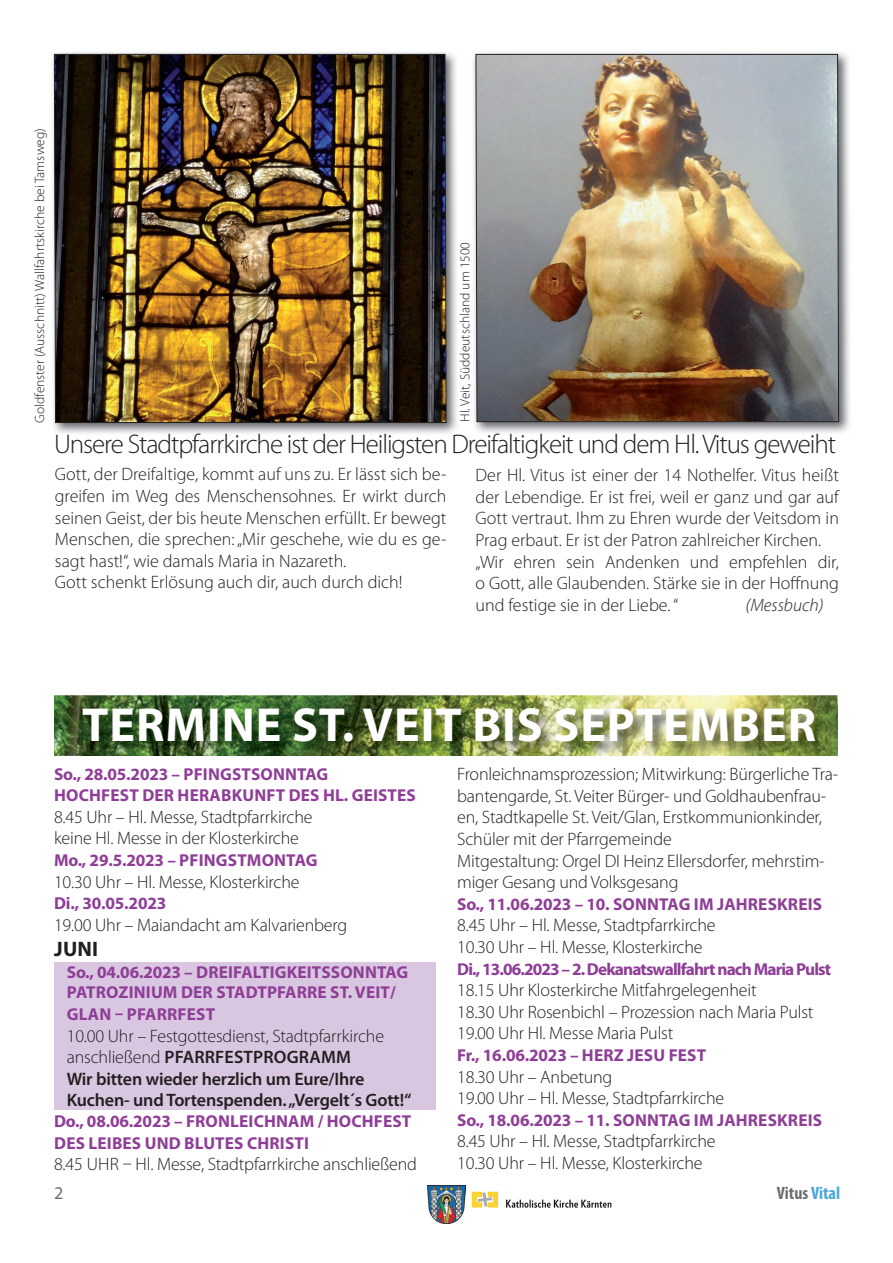
<style>
.page{position:relative;width:893px;height:1263px;background:#fff}
.page>*{position:absolute;margin:0;border:0;box-sizing:border-box;transform-origin:0 0}
.t1{font:700 48px "Myriad Pro";letter-spacing:.02em;color:#fff}
.t2{font:300 27px "Myriad Pro";letter-spacing:-.04em;color:#231f20}
.t3{font:700 21px "Myriad Pro";color:#231f20}
.t4{font:300 18px/21.6px "Myriad Pro";letter-spacing:-.01em;color:#231f20}
.t5{font:600 18px/21.6px "Myriad Pro";letter-spacing:-.01em;color:#231f20}
.t6{font:700 condensed 18px "Myriad Pro";color:#6c6d70}
.t7{font:italic 300 18px "Myriad Pro";color:#231f20}
.t8{font:18px "Myriad Pro";color:#6c6d70}
.t9{font:700 17.25px/21.6px "Myriad Pro";letter-spacing:.01em;color:#8f3e97}
.t10{font:700 17.25px "Myriad Pro";letter-spacing:-.05em;color:#8f3e97}
.t11{font:700 17.25px "Myriad Pro";letter-spacing:-.01em;color:#8f3e97}
.t12{font:300 13.5px "Myriad Pro";color:#231f20}
.s1{font-weight:300}
.s2{color:#48a6dc}
</style>
<div class="page">
<img style="left:428px;top:1185px;width:38px;height:38px">
<img style="left:471px;top:1191px;width:141px;height:17px">
<div style="left:54px;top:962px;width:381px;height:148px;background:#d9c6e0"></div>
<img style="left:54px;top:695px;width:783px;height:61px">
<img style="left:80px;top:706px;width:757px;height:50px">
<img style="left:473px;top:52px;width:377px;height:381px">
<img style="left:475px;top:54px;width:364px;height:368px">
<img style="left:52px;top:52px;width:405px;height:382px">
<img style="left:54px;top:54px;width:393px;height:369px">
<p class="t12" style="left:32px;top:423px;width:296px;rotate:-90deg">Goldfenster (Ausschnitt) Wallfahrtskirche bei Tamsweg)</p>
<p class="t12" style="left:458px;top:422px;width:181px;rotate:-90deg">Hl. Veit, Süddeutschland um 1500</p>
<h2 class="t2" style="left:54px;top:429px;width:784px">Unsere Stadtpfarrkirche ist der Heiligsten Dreifaltigkeit und dem Hl. Vitus geweiht</h2>
<p class="t4" style="left:55px;top:464px;width:393px">Gott, der Dreifaltige, kommt auf uns zu. Er lässt sich be&shy;greifen im Weg des Menschensohnes. Er wirkt durch seinen Geist, der bis heute Menschen erfüllt. Er bewegt Menschen, die sprechen: „Mir geschehe, wie du es ge&shy;sagt hast!“, wie damals Maria in Nazareth.<br>Gott schenkt Erlösung auch dir, auch durch dich!</p>
<p class="t4" style="left:476px;top:465px;width:365px">Der Hl. Vitus ist einer der 14 Nothelfer. Vitus heißt der Lebendige. Er ist frei, weil er ganz und gar auf Gott vertraut. Ihm zu Ehren wurde der Veitsdom in Prag erbaut. Er ist der Patron zahlreicher Kirchen. „Wir ehren sein Andenken und empfehlen dir, o Gott, alle Glaubenden. Stärke sie in der Hoffnung und festige sie in der Liebe. “</p>
<p class="t7" style="left:746px;top:594px;width:80px">(Messbuch)</p>
<h1 class="t1" style="left:82px;top:694px;width:736px">TERMINE ST. VEIT BIS SEPTEMBER</h1>
<p class="t9" style="left:54px;top:762px;width:363px">So., 28.05.2023 – PFINGSTSONNTAG<br>HOCHFEST DER HERABKUNFT DES HL. GEISTES</p>
<p class="t4" style="left:54px;top:806px;width:260px">8.45 Uhr – Hl. Messe, Stadtpfarrkirche keine Hl. Messe in der Klosterkirche</p>
<p class="t9" style="left:54px;top:849px;width:265px">Mo., 29.5.2023 – PFINGSTMONTAG</p>
<p class="t4" style="left:54px;top:871px;width:247px">10.30 Uhr – Hl. Messe, Klosterkirche</p>
<p class="t11" style="left:54px;top:892px;width:114px">Di., 30.05.2023</p>
<p class="t4" style="left:54px;top:914px;width:295px">19.00 Uhr – Maiandacht am Kalvarienberg</p>
<p class="t3" style="left:54px;top:935px;width:46px">JUNI</p>
<p class="t9" style="left:67px;top:961px;width:343px;line-height:21.1px">So., 04.06.2023 – DREIFALTIGKEITSSONNTAG<br>PATROZINIUM DER STADTPFARRE ST. VEIT/<br>GLAN – PFARRFEST</p>
<p class="t5" style="left:67px;top:1024px;width:346px"><span class="s1">10.00 Uhr – Festgottesdienst, Stadtpfarrkirche anschließend</span> PFARRFESTPROGRAMM<br>Wir bitten wieder herzlich um Eure/Ihre Kuchen- und Tortenspenden. „Vergelt´s Gott!“</p>
<p class="t9" style="left:54px;top:1110px;width:359px">Do., 08.06.2023 – FRONLEICHNAM / HOCHFEST<br>DES LEIBES UND BLUTES CHRISTI</p>
<p class="t4" style="left:54px;top:1154px;width:365px">8.45 UHR Hl. Messe, Stadtpfarrkirche anschließend</p>
<p class="t4" style="left:457px;top:764px;width:383px">Fronleichnamsprozession; Mitwirkung: Bürgerliche Tra&shy;bantengarde, St. Veiter Bürger- und Goldhaubenfrau&shy;en, Stadtkapelle St. Veit/Glan, Erstkommunionkinder, Schüler mit der Pfarrgemeinde<br>Mitgestaltung: Orgel DI Heinz Ellersdorfer, mehrstim&shy;miger Gesang und Volksgesang</p>
<p class="t9" style="left:457px;top:893px;width:366px">So., 11.06.2023 – 10. SONNTAG IM JAHRESKREIS</p>
<p class="t4" style="left:457px;top:915px;width:260px">8.45 Uhr – Hl. Messe, Stadtpfarrkirche<br>10.30 Uhr – Hl. Messe, Klosterkirche</p>
<p class="t10" style="left:457px;top:957px;width:376px">Di., 13.06.2023 – 2. Dekanatswallfahrt nach Maria Pulst</p>
<p class="t4" style="left:457px;top:980px;width:358px">18.15 Uhr Klosterkirche Mitfahrgelegenheit<br>18.30 Uhr Rosenbichl – Prozession nach Maria Pulst<br>19.00 Uhr Hl. Messe Maria Pulst</p>
<p class="t9" style="left:457px;top:1044px;width:251px">Fr., 16.06.2023 – HERZ JESU FEST</p>
<p class="t4" style="left:457px;top:1066px;width:269px">18.30 Uhr – Anbetung<br>19.00 Uhr – Hl. Messe, Stadtpfarrkirche</p>
<p class="t9" style="left:457px;top:1109px;width:366px">So., 18.06.2023 – 11. SONNTAG IM JAHRESKREIS</p>
<p class="t4" style="left:457px;top:1131px;width:260px">8.45 Uhr – Hl. Messe, Stadtpfarrkirche<br>10.30 Uhr – Hl. Messe, Klosterkirche</p>
<p class="t8" style="left:54px;top:1182px;width:11px">2</p>
<p class="t6" style="left:777px;top:1181px;width:65px">Vitus <span class="s2">Vital</span></p>
</div>
